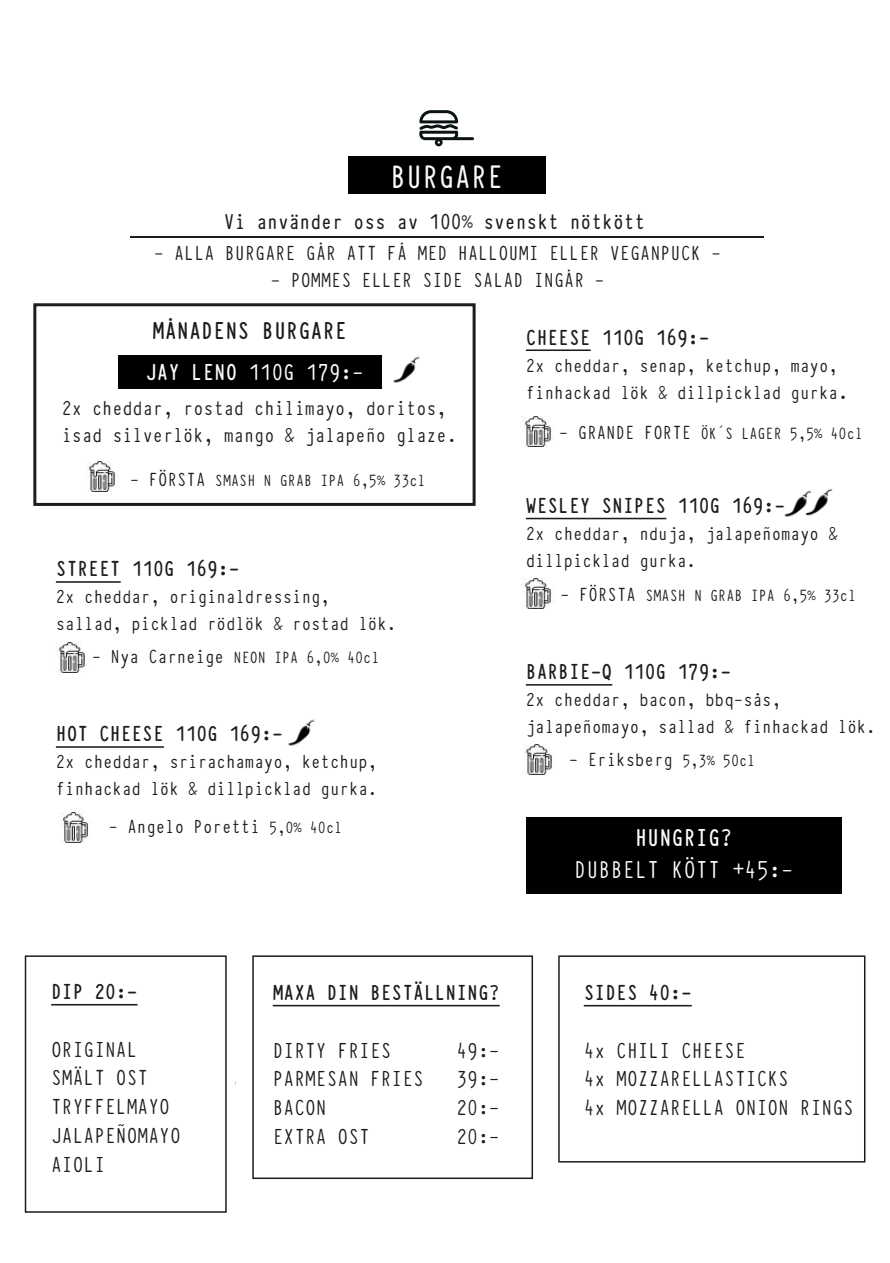
<style>
.page{position:relative;width:890px;height:1263px;background:#fff}
.page>*{position:absolute;margin:0;border:0;box-sizing:border-box;transform-origin:0 0}
.t1{font:36px "Typewriter Condensed Demi";color:#fafafa}
.t2{font:27px "Typewriter Condensed";color:#fafafa}
.t3{font:700 27px "Typewriter Condensed";color:#1d1d1b}
.t4{font:700 27px "Typewriter Condensed";color:#fafafa}
.t5{font:25.5px "Typewriter Condensed Demi";color:#fafafa}
.t6{font:24px/28.8px "Typewriter Condensed";color:#1d1d1b}
.t7{font:700 24px "Typewriter Condensed";color:#1d1d1b}
.t8{font:24px "Typewriter Condensed Demi";color:#1d1d1b}
.t9{font:22.5px/27px "Typewriter Condensed";color:#1d1d1b}
.t10{font:21px/27px "Typewriter Condensed";color:#1d1d1b}
.t11{font:18px "Typewriter Condensed";color:#1d1d1b}
.s1{font-size:24px}
.s2{font-family:"Typewriter Condensed";font-weight:700}
.s3{font-size:21px}
.s4{font-size:18px}
</style>
<div class="page">
<hr style="left:56px;top:581px;width:65px;height:2px;background:#1d1d1b">
<hr style="left:526px;top:349px;width:64px;height:2px;background:#1d1d1b">
<hr style="left:526px;top:684px;width:86px;height:2px;background:#1d1d1b">
<hr style="left:526px;top:518px;width:140px;height:1px;background:#1d1d1b">
<div style="left:348px;top:157px;width:197px;height:37px;background:#000"></div>
<svg style="left:419px;top:110px;width:55px;height:36px"></svg>
<hr style="left:51px;top:1004px;width:87px;height:1px;background:#1d1d1b">
<hr style="left:130px;top:237px;width:633px;height:1px;background:#1d1d1b">
<div style="left:526px;top:817px;width:315px;height:77px;background:#000"></div>
<hr style="left:583px;top:1005px;width:108px;height:1px;background:#1d1d1b">
<div style="left:33px;top:303px;width:442px;height:203px;border:3px solid #1d1d1b"></div>
<div style="left:118px;top:356px;width:263px;height:33px;background:#000"></div>
<img style="left:86px;top:462px;width:32px;height:29px">
<img style="left:784px;top:501px;width:13px;height:16px">
<hr style="left:273px;top:1005px;width:226px;height:1px;background:#1d1d1b">
<div style="left:252px;top:955px;width:281px;height:224px;border:2px solid #1d1d1b"></div>
<img style="left:393px;top:356px;width:27px;height:27px">
<img style="left:522px;top:417px;width:32px;height:30px">
<img style="left:797px;top:488px;width:36px;height:28px">
<img style="left:522px;top:578px;width:32px;height:30px">
<img style="left:523px;top:744px;width:32px;height:30px">
<img style="left:56px;top:643px;width:32px;height:30px">
<hr style="left:56px;top:746px;width:108px;height:2px;background:#1d1d1b">
<img style="left:288px;top:719px;width:27px;height:27px">
<img style="left:60px;top:812px;width:32px;height:30px">
<div style="left:25px;top:955px;width:202px;height:258px;border:2px solid #1d1d1b"></div>
<div style="left:558px;top:955px;width:307px;height:207px;border:2px solid #1d1d1b"></div>
<h1 class="t1" style="left:390px;top:150px;width:115px">BURGARE</h1>
<p class="t8" style="left:224px;top:204px;width:423px">Vi använder oss av 100% svenskt nötkött</p>
<p class="t9" style="left:154px;top:238px;width:569px">- ALLA BURGARE GÅR ATT FÅ MED HALLOUMI ELLER VEGANPUCK -</p>
<p class="t9" style="left:270px;top:265px;width:336px">- POMMES ELLER SIDE SALAD INGÅR -</p>
<p class="t3" style="left:152px;top:311px;width:196px">MÅNADENS BURGARE</p>
<p class="t7" style="left:526px;top:320px;width:185px">CHEESE 110G 169:-</p>
<p class="t10" style="left:526px;top:350px;width:324px">2x cheddar, senap, ketchup, mayo, finhackad lök &amp; dillpicklad gurka<span class="s1">.</span></p>
<p class="t5" style="left:145px;top:354px;width:220px"><span class="s2">JAY LENO</span> 110G 179:-</p>
<p class="t9" style="left:62px;top:393px;width:396px">2x cheddar, rostad chilimayo, doritos, isad silverlök, mango &amp; jalapeño glaze.</p>
<p class="t11" style="left:130px;top:467px;width:297px"><span class="s3">- FÖRSTA</span> SMASH N GRAB IPA 6,5% 33cl</p>
<p class="t11" style="left:559px;top:420px;width:305px"><span class="s3">- GRANDE FORTE</span> ÖK´S LAGER 5,5% 40cl</p>
<p class="t7" style="left:56px;top:551px;width:185px">STREET 110G 169:-</p>
<p class="t10" style="left:56px;top:582px;width:342px">2x cheddar, originaldressing, sallad, picklad rödlök &amp; rostad lök.</p>
<p class="t11" style="left:92px;top:644px;width:289px"><span class="s3">- Nya Carneige</span> NEON IPA 6,0% 40cl</p>
<p class="t7" style="left:56px;top:716px;width:228px">HOT CHEESE 110G 169:-</p>
<p class="t10" style="left:56px;top:747px;width:323px">2x cheddar, srirachamayo, ketchup, finhackad lök &amp; dillpicklad gurka.</p>
<p class="t10" style="left:108px;top:811px;width:235px">- Angelo Poretti <span class="s4">5,0% 40cl</span></p>
<p class="t7" style="left:526px;top:488px;width:261px">WESLEY SNIPES 110G 169:-</p>
<p class="t10" style="left:526px;top:518px;width:313px">2x cheddar, nduja, jalapeñomayo &amp; dillpicklad gurka.</p>
<p class="t11" style="left:560px;top:582px;width:297px"><span class="s3">- FÖRSTA</span> SMASH N GRAB IPA 6,5% 33cl</p>
<p class="t7" style="left:526px;top:654px;width:207px">BARBIE-Q 110G 179:-</p>
<p class="t10" style="left:526px;top:685px;width:351px">2x cheddar, bacon, bbq-sås, jalapeñomayo, sallad &amp; finhackad lök.</p>
<p class="t10" style="left:569px;top:745px;width:188px">- Eriksberg <span class="s4">5,3% 50cl</span></p>
<p class="t4" style="left:635px;top:818px;width:99px">HUNGRIG?</p>
<p class="t2" style="left:574px;top:850px;width:220px">DUBBELT KÖTT +45:-</p>
<p class="t7" style="left:51px;top:974px;width:88px">DIP 20:-</p>
<p class="t6" style="left:51px;top:1033px;width:131px">ORIGINAL<br>SMÄLT OST<br>TRYFFELMAYO<br>JALAPEÑOMAYO<br>AIOLI</p>
<p class="t7" style="left:273px;top:975px;width:228px">MAXA DIN BESTÄLLNING?</p>
<p class="t6" style="left:273px;top:1034px;width:120px">DIRTY FRIES</p>
<p class="t6" style="left:456px;top:1034px;width:45px">49:-</p>
<p class="t6" style="left:273px;top:1063px;width:153px">PARMESAN FRIES</p>
<p class="t6" style="left:456px;top:1063px;width:45px">39:-</p>
<p class="t6" style="left:273px;top:1092px;width:55px">BACON</p>
<p class="t6" style="left:456px;top:1092px;width:45px">20:-</p>
<p class="t6" style="left:273px;top:1120px;width:99px">EXTRA OST</p>
<p class="t6" style="left:456px;top:1120px;width:45px">20:-</p>
<p class="t7" style="left:583px;top:975px;width:110px">SIDES 40:-</p>
<p class="t6" style="left:583px;top:1034px;width:271px">4x CHILI CHEESE<br>4x MOZZARELLASTICKS<br>4x MOZZARELLA ONION RINGS</p>
</div>
